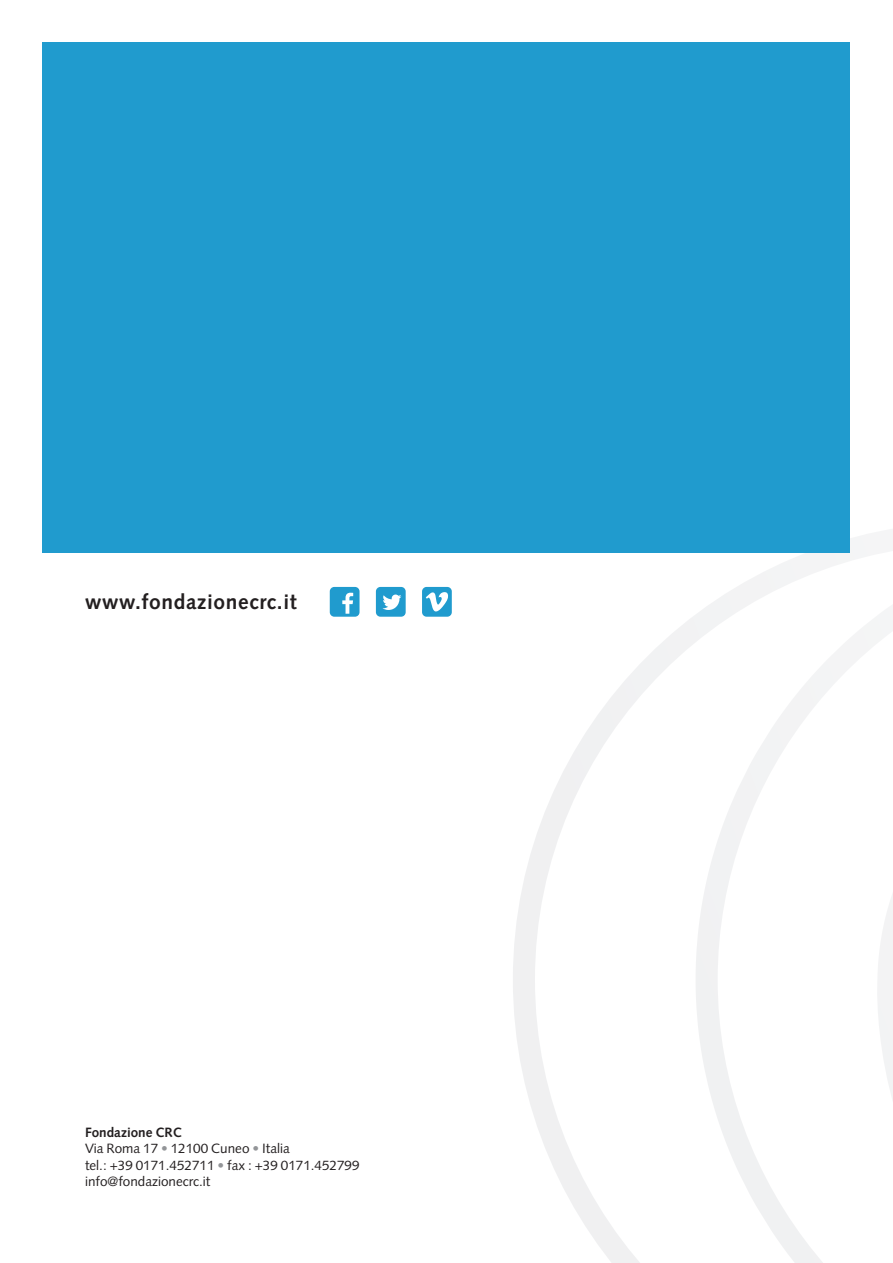
<style>
.page{position:relative;width:893px;height:1263px;background:#fff}
.page>*{position:absolute;margin:0;border:0;box-sizing:border-box;transform-origin:0 0}
.t1{font:700 21px "Syntax";letter-spacing:.03em;color:#231f20}
.t2{font:13.5px "Syntax";color:#231f20}
.t3{font:700 13.5px "Syntax";color:#231f20}
.s1{color:#939598}
</style>
<div class="page">
<div style="left:330px;top:587px;width:30px;height:30px;background:#209bce;border-radius:5px"></div>
<svg style="left:342px;top:593px;width:11px;height:21px"></svg>
<div style="left:376px;top:587px;width:30px;height:30px;background:#209bce;border-radius:5px"></div>
<svg style="left:382px;top:594px;width:19px;height:16px"></svg>
<div style="left:422px;top:587px;width:30px;height:30px;background:#209bce;border-radius:5px"></div>
<svg style="left:426px;top:592px;width:22px;height:19px"></svg>
<svg style="left:513px;top:536px;width:380px;height:727px"></svg>
<div style="left:43px;top:43px;width:807px;height:509px;background:#209bce"></div>
<p class="t1" style="left:85px;top:590px;width:213px">www.fondazionecrc.it</p>
<p class="t3" style="left:85px;top:1124px;width:98px">Fondazione CRC</p>
<p class="t2" style="left:85px;top:1141px;width:206px">Via Roma 17 <span class="s1">•</span> 12100 Cuneo <span class="s1">•</span> Italia</p>
<p class="t2" style="left:85px;top:1157px;width:276px">tel.: +39 0171.452711 <span class="s1">•</span> fax : +39 0171.452799</p>
<p class="t2" style="left:85px;top:1174px;width:127px">info@fondazionecrc.it</p>
</div>
